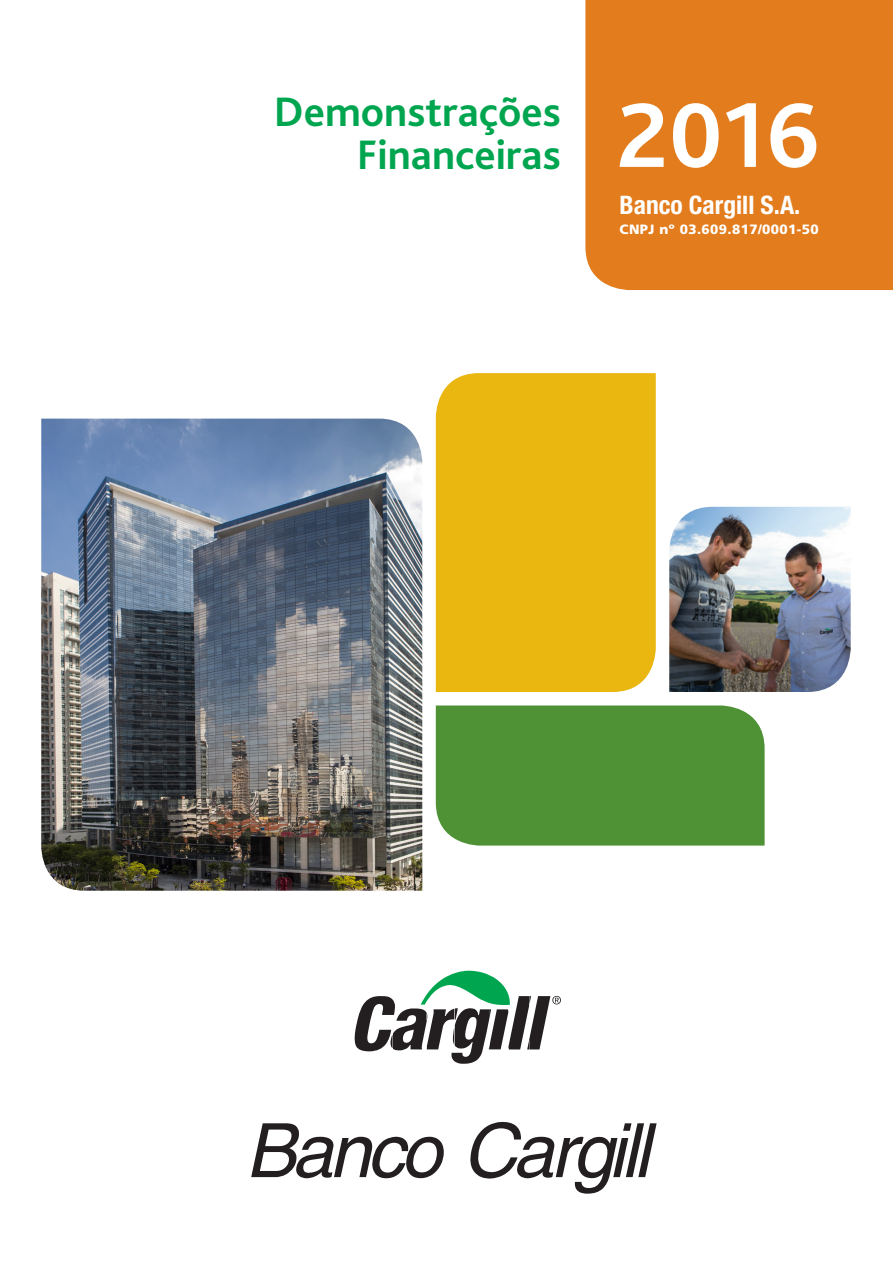
<style>
.page{position:relative;width:893px;height:1263px;background:#fff}
.page>*{position:absolute;margin:0;border:0;box-sizing:border-box;transform-origin:0 0}
.t1{font:700 95.85px "Bliss 2";color:#fff}
.t2{font:700 43.05px/43.7px "Bliss 2";color:#00a54f;text-align:right}
.t3{font:700 condensed 25.5px "Helvetica Neue";color:#fff}
.t4{font:900 13.5px "Frutiger";letter-spacing:.03em;color:#fff}
</style>
<div class="page">
<div style="left:436px;top:373px;width:220px;height:319px;background:#eab610"></div>
<img style="left:41px;top:419px;width:381px;height:472px">
<div style="left:436px;top:705px;width:329px;height:140px;background:#4f9236"></div>
<svg style="left:585px;top:0;width:308px;height:290px;background:#e48024"></svg>
<svg style="left:354px;top:971px;width:207px;height:93px"></svg>
<svg style="left:251px;top:1123px;width:193px;height:55px"></svg>
<svg style="left:470px;top:1121px;width:187px;height:73px"></svg>
<img style="left:669px;top:507px;width:182px;height:185px">
<p class="t2" style="left:274px;top:88px;width:288px">Demonstrações<br>Financeiras</p>
<h1 class="t1" style="left:617px;top:76px;width:205px">2016</h1>
<p class="t3" style="left:620px;top:190px;width:182px">Banco Cargill S.A.</p>
<p class="t4" style="left:620px;top:221px;width:201px">CNPJ nº 03.609.817/0001-50</p>
</div>
